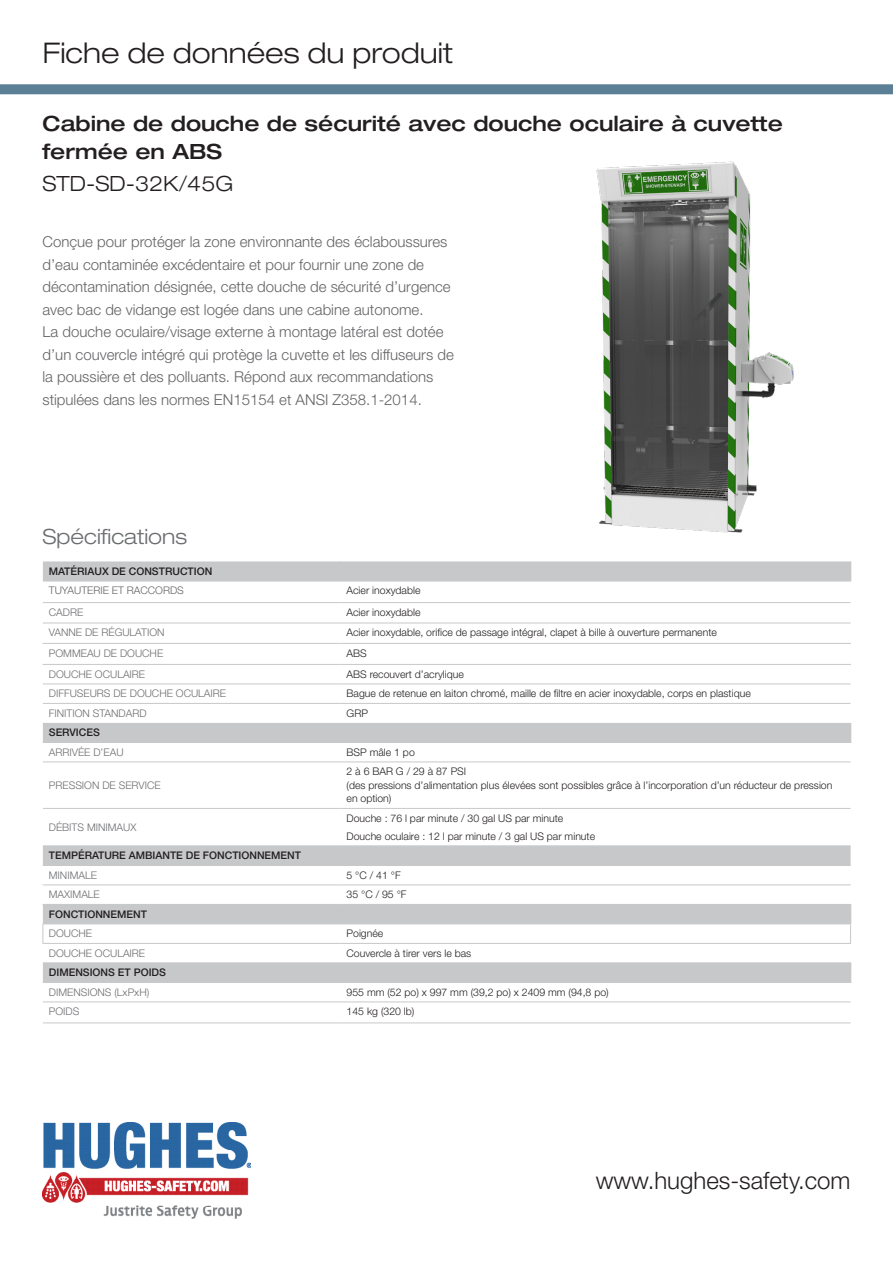
<style>
.page{position:relative;width:893px;height:1263px;background:#fff}
.page>*{position:absolute;margin:0;border:0;box-sizing:border-box;transform-origin:0 0}
.t1{font:300 expanded 28.5px "Helvetica Neue LT Std";color:#231f20}
.t2{font:300 24px "Helvetica Neue LT Std";color:#231f20}
.t3{font:500 expanded 21px/28.5px "Helvetica Neue LT Std";color:#231f20}
.t4{font:300 expanded 21px "Helvetica Neue LT Std";color:#231f20}
.t5{font:300 expanded 21px "Helvetica Neue LT Std";color:#6c6d70}
.t6{font:300 15px/22.5px "Helvetica Neue LT Std";color:#636366}
.t7{font:300 10.5px/13.5px "Helvetica Neue LT Std";color:#231f20}
.t8{font:300 10.5px "Helvetica Neue LT Std";color:#6c6d70}
.t9{font:500 10.5px "Helvetica Neue LT Std";color:#231f20}
.t10{font:300 10.5px "Helvetica Neue LT Std";color:#636366}
.s1{color:#666a6b}
</style>
<div class="page">
<img style="left:43px;top:1122px;width:208px;height:96px">
<svg style="left:0;top:84px;width:893px;height:10px;background:#5f8298"></svg>
<svg style="left:43px;top:561px;width:808px;height:421px"></svg>
<svg style="left:340px;top:561px;width:1px;height:19px"></svg>
<svg style="left:850px;top:561px;width:1px;height:19px"></svg>
<svg style="left:340px;top:723px;width:1px;height:19px"></svg>
<svg style="left:850px;top:723px;width:1px;height:19px"></svg>
<svg style="left:340px;top:963px;width:1px;height:19px"></svg>
<svg style="left:850px;top:963px;width:1px;height:19px"></svg>
<hr style="left:43px;top:982px;width:298px;height:1px;background:#c7c8ca">
<hr style="left:341px;top:982px;width:510px;height:1px;background:#c7c8ca">
<hr style="left:43px;top:1001px;width:298px;height:1px;background:#c7c8ca">
<hr style="left:341px;top:1001px;width:510px;height:1px;background:#c7c8ca">
<hr style="left:43px;top:1022px;width:298px;height:1px;background:#c7c8ca">
<hr style="left:341px;top:1022px;width:510px;height:1px;background:#c7c8ca">
<hr style="left:43px;top:845px;width:298px;height:1px;background:#c7c8ca">
<hr style="left:341px;top:845px;width:510px;height:1px;background:#c7c8ca">
<hr style="left:43px;top:865px;width:298px;height:1px;background:#c7c8ca">
<hr style="left:341px;top:865px;width:510px;height:1px;background:#c7c8ca">
<hr style="left:43px;top:580px;width:298px;height:1px;background:#c7c8ca">
<hr style="left:341px;top:580px;width:510px;height:1px;background:#c7c8ca">
<hr style="left:43px;top:742px;width:298px;height:1px;background:#c7c8ca">
<hr style="left:341px;top:742px;width:510px;height:1px;background:#c7c8ca">
<hr style="left:43px;top:962px;width:298px;height:1px;background:#c7c8ca">
<hr style="left:341px;top:962px;width:510px;height:1px;background:#c7c8ca">
<svg style="left:340px;top:644px;width:1px;height:20px"></svg>
<svg style="left:43px;top:644px;width:1px;height:20px"></svg>
<svg style="left:850px;top:644px;width:1px;height:20px"></svg>
<hr style="left:43px;top:664px;width:298px;height:1px;background:#c7c8ca">
<hr style="left:341px;top:664px;width:510px;height:1px;background:#c7c8ca">
<hr style="left:43px;top:683px;width:298px;height:1px;background:#c7c8ca">
<hr style="left:341px;top:683px;width:510px;height:1px;background:#c7c8ca">
<hr style="left:43px;top:703px;width:298px;height:1px;background:#c7c8ca">
<hr style="left:341px;top:703px;width:510px;height:1px;background:#c7c8ca">
<svg style="left:340px;top:885px;width:1px;height:38px"></svg>
<hr style="left:43px;top:884px;width:298px;height:1px;background:#c7c8ca">
<hr style="left:341px;top:884px;width:510px;height:1px;background:#c7c8ca">
<hr style="left:43px;top:904px;width:298px;height:1px;background:#c7c8ca">
<hr style="left:341px;top:904px;width:510px;height:1px;background:#c7c8ca">
<svg style="left:43px;top:885px;width:1px;height:19px"></svg>
<hr style="left:43px;top:602px;width:298px;height:1px;background:#c7c8ca">
<hr style="left:341px;top:602px;width:510px;height:1px;background:#c7c8ca">
<hr style="left:43px;top:623px;width:298px;height:1px;background:#c7c8ca">
<hr style="left:341px;top:623px;width:510px;height:1px;background:#c7c8ca">
<hr style="left:43px;top:643px;width:298px;height:1px;background:#c7c8ca">
<hr style="left:341px;top:643px;width:510px;height:1px;background:#c7c8ca">
<hr style="left:43px;top:761px;width:298px;height:1px;background:#c7c8ca">
<hr style="left:341px;top:761px;width:510px;height:1px;background:#c7c8ca">
<hr style="left:43px;top:808px;width:298px;height:1px;background:#c7c8ca">
<hr style="left:341px;top:808px;width:510px;height:1px;background:#c7c8ca">
<hr style="left:43px;top:923px;width:298px;height:1px;background:#c7c8ca">
<svg style="left:43px;top:924px;width:1px;height:19px"></svg>
<hr style="left:341px;top:923px;width:510px;height:1px;background:#c7c8ca">
<svg style="left:850px;top:885px;width:1px;height:58px"></svg>
<hr style="left:43px;top:943px;width:298px;height:1px;background:#c7c8ca">
<hr style="left:341px;top:943px;width:510px;height:1px;background:#c7c8ca">
<img style="left:596px;top:161px;width:198px;height:372px">
<h1 class="t1" style="left:43px;top:36px;width:412px">Fiche de données du produit</h1>
<p class="t3" style="left:43px;top:109px;width:742px">Cabine de douche de sécurité avec douche oculaire à cuvette fermée en ABS</p>
<p class="t4" style="left:43px;top:171px;width:192px">STD-SD-32K/45G</p>
<p class="t6" style="left:43px;top:231px;width:413px">Conçue pour protéger la zone environnante des éclaboussures d’eau contaminée excédentaire et pour fournir une zone de décontamination désignée, cette douche de sécurité d’urgence avec bac de vidange est logée dans une cabine autonome.<br>La douche oculaire/visage externe à montage latéral est dotée d’un couvercle intégré qui protège la cuvette et les diffuseurs de la poussière et des polluants. Répond aux recommandations stipulées dans les normes EN15154 et ANSI Z358.1-2014.</p>
<p class="t5" style="left:43px;top:524px;width:146px">Spécifi<span class="s1">ca</span>tions</p>
<p class="t9" style="left:49px;top:565px;width:165px">MATÉRIAUX DE CONSTRUCTION</p>
<p class="t10" style="left:49px;top:584px;width:136px">TUYAUTERIE ET RACCORDS</p>
<p class="t7" style="left:347px;top:584px;width:75px">Acier inoxydable</p>
<p class="t8" style="left:49px;top:606px;width:36px">CADRE</p>
<p class="t7" style="left:347px;top:605px;width:75px">Acier inoxydable</p>
<p class="t8" style="left:49px;top:626px;width:117px">VANNE DE RÉGULATION</p>
<p class="t7" style="left:347px;top:626px;width:372px">Acier inoxydable, orifice de passage intégral, clapet à bille à ouverture permanente</p>
<p class="t8" style="left:49px;top:647px;width:116px">POMMEAU DE DOUCHE</p>
<p class="t7" style="left:347px;top:646px;width:22px">ABS</p>
<p class="t8" style="left:49px;top:668px;width:98px">DOUCHE OCULAIRE</p>
<p class="t7" style="left:347px;top:667px;width:119px">ABS recouvert d’acrylique</p>
<p class="t8" style="left:49px;top:687px;width:179px">DIFFUSEURS DE DOUCHE OCULAIRE</p>
<p class="t7" style="left:347px;top:687px;width:406px">Bague de retenue en laiton chromé, maille de filtre en acier inoxydable, corps en plastique</p>
<p class="t8" style="left:49px;top:707px;width:99px">FINITION STANDARD</p>
<p class="t7" style="left:347px;top:706px;width:23px">GRP</p>
<p class="t9" style="left:49px;top:726px;width:52px">SERVICES</p>
<p class="t8" style="left:49px;top:746px;width:76px">ARRIVÉE D’EAU</p>
<p class="t7" style="left:347px;top:745px;width:70px">BSP mâle 1 po</p>
<p class="t8" style="left:49px;top:779px;width:113px">PRESSION DE SERVICE</p>
<p class="t7" style="left:347px;top:765px;width:121px">2 à 6 BAR G / 29 à 87 PSI</p>
<p class="t7" style="left:347px;top:778px;width:487px">(des pressions d’alimentation plus élevées sont possibles grâce à l’incorporation d’un réducteur de pression en option)</p>
<p class="t8" style="left:49px;top:821px;width:89px">DÉBITS MINIMAUX</p>
<p class="t7" style="left:347px;top:811px;width:218px">Douche : 76 l par minute / 30 gal US par minute</p>
<p class="t7" style="left:347px;top:829px;width:250px">Douche oculaire : 12 l par minute / 3 gal US par minute</p>
<p class="t9" style="left:49px;top:849px;width:254px">TEMPÉRATURE AMBIANTE DE FONCTIONNEMENT</p>
<p class="t8" style="left:49px;top:869px;width:50px">MINIMALE</p>
<p class="t7" style="left:347px;top:868px;width:56px">5 °C / 41 °F</p>
<p class="t8" style="left:49px;top:888px;width:52px">MAXIMALE</p>
<p class="t7" style="left:347px;top:888px;width:61px">35 °C / 95 °F</p>
<p class="t9" style="left:49px;top:908px;width:100px">FONCTIONNEMENT</p>
<p class="t8" style="left:49px;top:927px;width:45px">DOUCHE</p>
<p class="t7" style="left:347px;top:927px;width:38px">Poignée</p>
<p class="t8" style="left:49px;top:947px;width:98px">DOUCHE OCULAIRE</p>
<p class="t7" style="left:347px;top:946px;width:126px">Couvercle à tirer vers le bas</p>
<p class="t9" style="left:49px;top:966px;width:119px">DIMENSIONS ET POIDS</p>
<p class="t8" style="left:49px;top:986px;width:102px">DIMENSIONS (LxPxH)</p>
<p class="t7" style="left:347px;top:985px;width:264px">955 mm (52 po) x 997 mm (39,2 po) x 2409 mm (94,8 po)</p>
<p class="t8" style="left:49px;top:1005px;width:32px">POIDS</p>
<p class="t7" style="left:347px;top:1005px;width:69px">145 kg (320 lb)</p>
<h2 class="t2" style="left:596px;top:1166px;width:256px">www.hughes-safety.com</h2>
</div>
